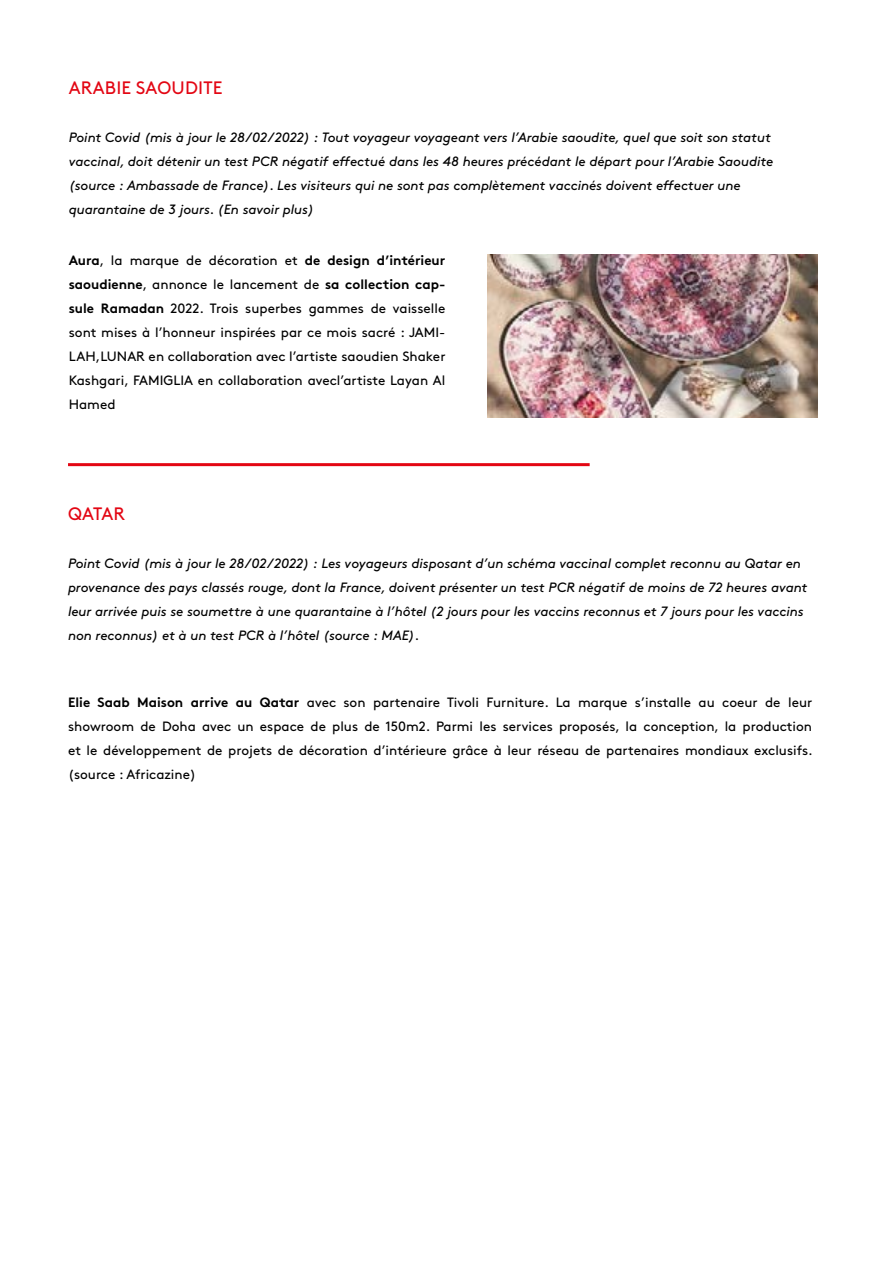
<style>
.page{position:relative;width:893px;height:1263px;background:#fff}
.page>*{position:absolute;margin:0;border:0;box-sizing:border-box;transform-origin:0 0}
.t1{font:18px "Brown Std";letter-spacing:.01em;color:#e30613}
.t2{font:italic 13.5px/24px "Brown Std";letter-spacing:-.005em;color:#000}
.t3{font:13.5px/24px "Brown Std";color:#000;text-align:justify}
.s1{font-weight:700}
</style>
<div class="page">
<img style="left:488px;top:255px;width:330px;height:163px">
<hr style="left:68px;top:463px;width:522px;height:3px;background:#e30613">
<h1 class="t1" style="left:69px;top:78px;width:155px">ARABIE SAOUDITE</h1>
<p class="t2" style="left:69px;top:125px;width:706px">Point Covid (mis à jour le 28/02/2022) : Tout voyageur voyageant vers l’Arabie saoudite, quel que soit son statut vaccinal, doit détenir un test PCR négatif effectué dans les 48 heures précédant le départ pour l’Arabie Saoudite (source : Ambassade de France). Les visiteurs qui ne sont pas complètement vaccinés doivent effectuer une quarantaine de 3 jours. (En savoir plus)</p>
<p class="t3" style="left:69px;top:248px;width:378px"><span class="s1">Aura</span>, la marque de décoration et <span class="s1">de design d’intérieur saoudienne</span>, annonce le lancement de <span class="s1">sa collection cap&shy;sule Ramadan</span> 2022. Trois superbes gammes de vaisselle sont mises à l’honneur inspirées par ce mois sacré : JAMI-LAH,LUNAR en collaboration avec l’artiste saoudien Shaker Kashgari, FAMIGLIA en collaboration avecl’artiste Layan Al Hamed</p>
<h1 class="t1" style="left:68px;top:504px;width:58px">QATAR</h1>
<p class="t2" style="left:68px;top:551px;width:741px">Point Covid (mis à jour le 28/02/2022) : Les voyageurs disposant d’un schéma vaccinal complet reconnu au Qatar en provenance des pays classés rouge, dont la France, doivent présenter un test PCR négatif de moins de 72 heures avant leur arrivée puis se soumettre à une quarantaine à l’hôtel (2 jours pour les vaccins reconnus et 7 jours pour les vaccins non reconnus) et à un test PCR à l’hôtel (source : MAE).</p>
<p class="t3" style="left:68px;top:690px;width:746px"><span class="s1">Elie Saab Maison arrive au Qatar</span> avec son partenaire Tivoli Furniture. La marque s’installe au coeur de leur showroom de Doha avec un espace de plus de 150m2. Parmi les services proposés, la conception, la production et le développement de projets de décoration d’intérieure grâce à leur réseau de partenaires mondiaux exclusifs. (source : Africazine)</p>
</div>
